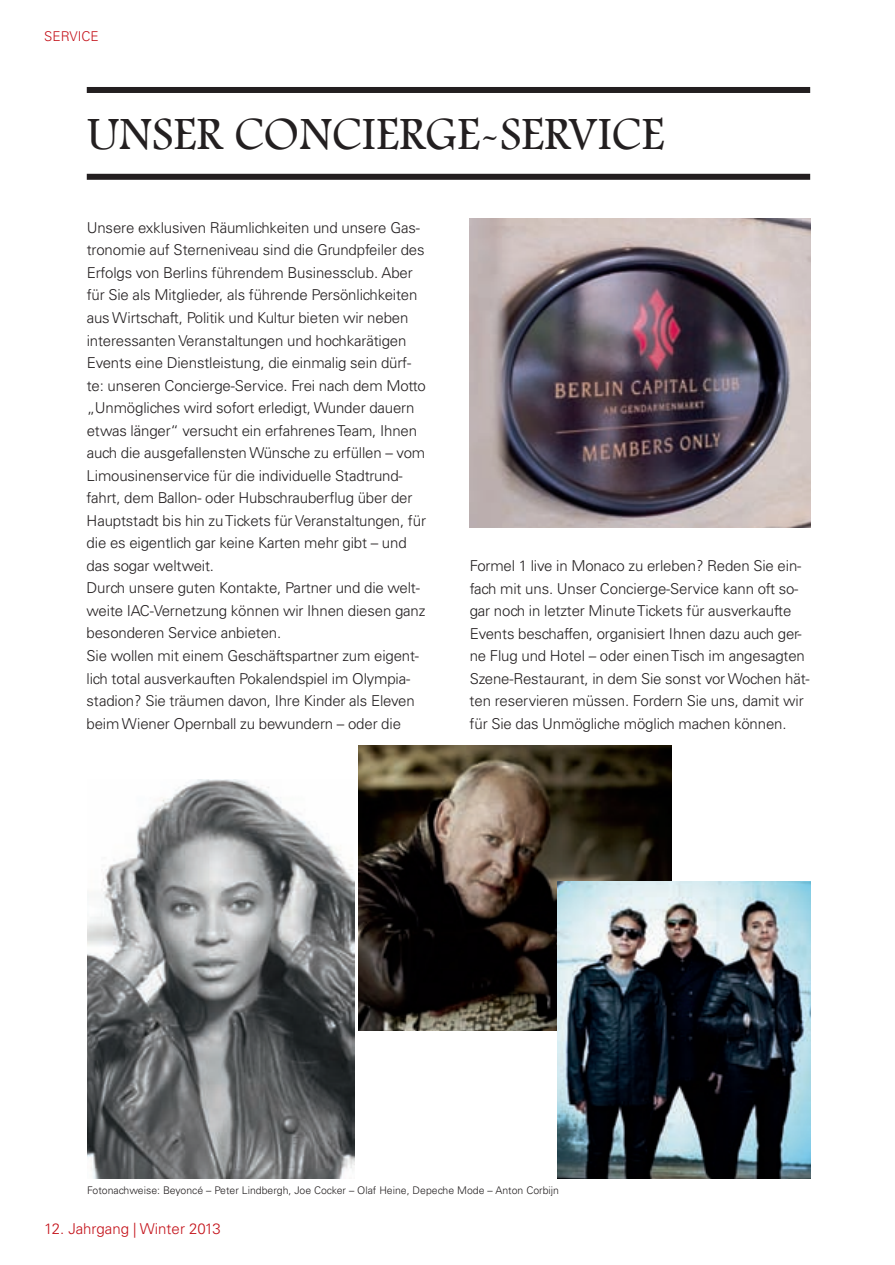
<style>
.page{position:relative;width:895px;height:1265px;background:#fff}
.page>*{position:absolute;margin:0;border:0;box-sizing:border-box;transform-origin:0 0}
.t1{font:48px "Footlight MT Light";color:#231f20}
.t2{font:300 15px/22.5px "Univers LT";letter-spacing:-.01em;color:#231f20}
.t3{font:300 15px "Univers LT";color:#c4121a}
.t4{font:300 13.5px "Univers LT";color:#c4121a}
.t5{font:300 10.5px "Univers LT";color:#231f20}
</style>
<div class="page">
<div style="left:87px;top:87px;width:723px;height:6px;background:#231f20"></div>
<div style="left:87px;top:174px;width:723px;height:6px;background:#231f20"></div>
<img style="left:469px;top:218px;width:341px;height:309px">
<img style="left:87px;top:780px;width:267px;height:398px">
<img style="left:359px;top:746px;width:312px;height:284px">
<img style="left:557px;top:882px;width:253px;height:296px">
<p class="t4" style="left:44px;top:28px;width:56px">SErViCE</p>
<h1 class="t1" style="left:87px;top:105px;width:579px">UNSER CONCIERGE-SERVICE</h1>
<p class="t2" style="left:86px;top:216px;width:341px">Unsere exklusiven räumlichkeiten und unsere Gas&shy;tronomie auf Sterneniveau sind die Grundpfeiler des Erfolgs von Berlins führendem Businessclub. aber für Sie als Mitglieder, als führende Persönlichkeiten aus Wirtschaft, Politik und Kultur bieten wir neben interessanten Veranstaltungen und hochkarätigen Events eine dienstleistung, die einmalig sein dürf&shy;te: unseren Concierge-Service. Frei nach dem Motto „Unmögliches wird sofort erledigt, Wunder dauern etwas länger“ versucht ein erfahrenes team, ihnen auch die ausgefallensten Wünsche zu erfüllen – vom limousinenservice für die individuelle Stadtrund&shy;fahrt, dem Ballon- oder Hubschrauberflug über der Hauptstadt bis hin zu tickets für Veranstaltungen, für die es eigentlich gar keine Karten mehr gibt – und das sogar weltweit.<br>durch unsere guten Kontakte, Partner und die welt&shy;weite iaC-Vernetzung können wir ihnen diesen ganz besonderen Service anbieten.<br>Sie wollen mit einem Geschäftspartner zum eigent&shy;lich total ausverkauften Pokalendspiel im olympia&shy;stadion? Sie träumen davon, ihre Kinder als Eleven beim Wiener opernball zu bewundern – oder die</p>
<p class="t2" style="left:469px;top:554px;width:341px">Formel 1 live in Monaco zu erleben? reden Sie ein&shy;fach mit uns. Unser Concierge-Service kann oft so&shy;gar noch in letzter Minute tickets für ausverkaufte Events beschaffen, organisiert ihnen dazu auch ger&shy;ne Flug und Hotel – oder einen tisch im angesagten Szene-restaurant, in dem Sie sonst vor Wochen hät&shy;ten reservieren müssen. Fordern Sie uns, damit wir für Sie das Unmögliche möglich machen können.</p>
<p class="t5" style="left:87px;top:1184px;width:473px">Fotonachweise: Beyoncé – Peter lindbergh, Joe Cocker – olaf Heine, depeche Mode – anton Corbijn</p>
<p class="t3" style="left:44px;top:1219px;width:178px">12. Jahrgang | Winter 2013</p>
</div>
